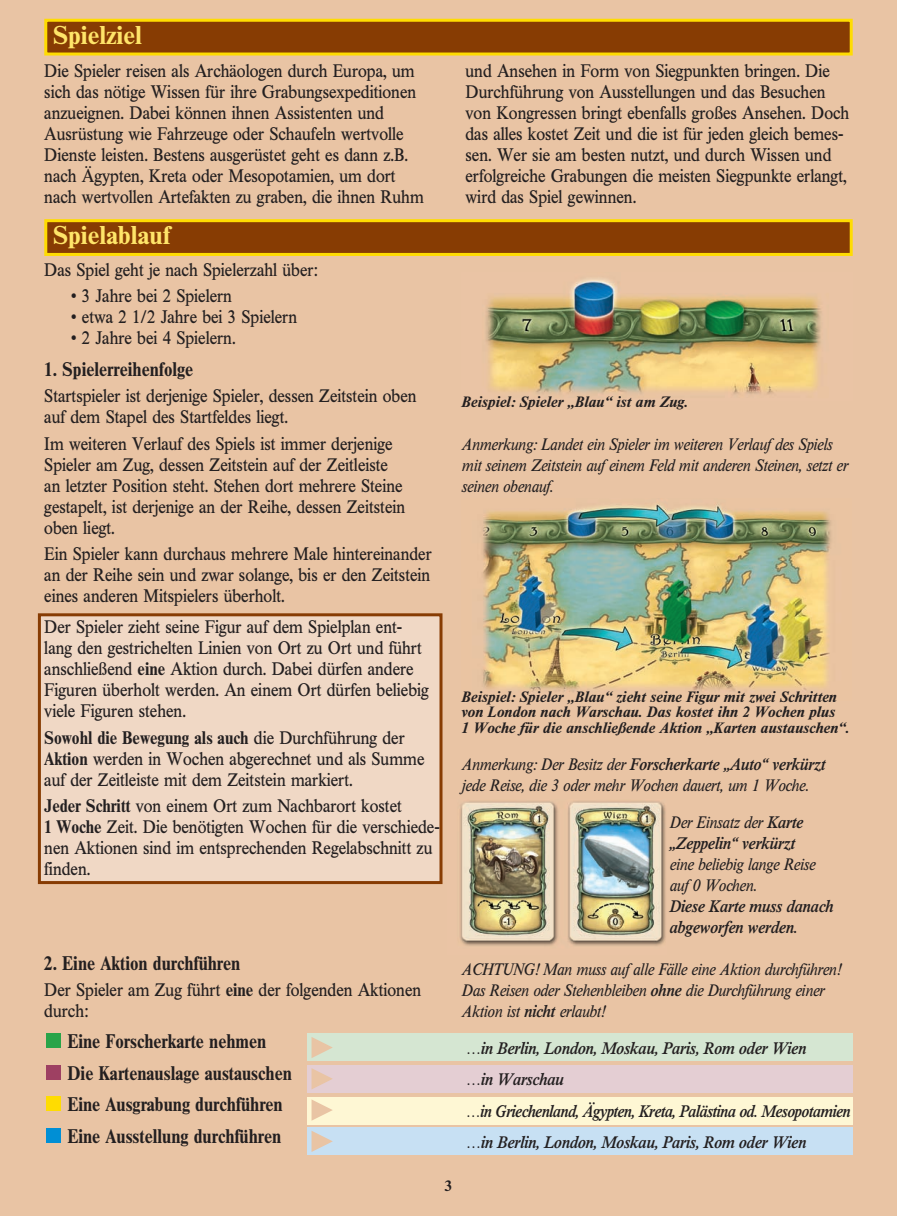
<style>
.page{position:relative;width:897px;height:1216px;background:#fff}
.page>*{position:absolute;margin:0;border:0;box-sizing:border-box;transform-origin:0 0}
.t1{font:700 25.5px "Times BQ";color:#ffe569}
.t2{font:700 19.5px/31.5px "Times BQ";color:#231f20;scale:.9 1}
.t3{font:18px/21px "Times BQ";color:#231f20;scale:.9 1}
.t4{font:italic 16.5px/21px "Times BQ";color:#231f20;scale:.9 1}
.t5{font:italic 600 16.5px/31.5px "Times BQ";color:#231f20;scale:.9 1}
.t6{font:italic 700 15px/15.8px "Times BQ";color:#231f20}
.t7{font:700 15px "Times BQ";color:#231f20}
.s1{font-weight:700}
.s2{font-weight:600}
.s3{font-weight:400}
</style>
<div class="page">
<div style="left:0;top:0;width:896px;height:1215px;background:#e9c4a4"></div>
<div style="left:307px;top:1033px;width:158px;height:27px;background:#d5e6d2"></div>
<div style="left:307px;top:1065px;width:158px;height:27px;background:#e4ced3"></div>
<div style="left:307px;top:1097px;width:158px;height:27px;background:#fef7d4"></div>
<div style="left:307px;top:1127px;width:158px;height:27px;background:#c7e0f3"></div>
<div style="left:461px;top:1033px;width:391px;height:27px;background:#d5e6d2"></div>
<div style="left:461px;top:1065px;width:391px;height:27px;background:#e4ced3"></div>
<div style="left:461px;top:1097px;width:391px;height:27px;background:#fef7d4"></div>
<div style="left:461px;top:1127px;width:391px;height:27px;background:#c7e0f3"></div>
<div style="left:38px;top:613px;width:404px;height:271px;background:#f0d8c5;border:3px solid #873c03"></div>
<img style="left:486px;top:278px;width:335px;height:116px">
<div style="left:44px;top:19px;width:808px;height:36px;background:#873c03;border:3px solid #ffdc01"></div>
<div style="left:44px;top:219px;width:808px;height:37px;background:#873c03;border:3px solid #ffdc01"></div>
<img style="left:482px;top:504px;width:350px;height:188px">
<img style="left:460px;top:801px;width:206px;height:145px">
<div style="left:46px;top:1033px;width:15px;height:15px;background:#29a449"></div>
<div style="left:46px;top:1064px;width:15px;height:15px;background:#9e4062"></div>
<div style="left:46px;top:1096px;width:15px;height:15px;background:#ffdc01"></div>
<div style="left:46px;top:1127px;width:15px;height:15px;background:#008fd5"></div>
<svg style="left:311px;top:1037px;width:22px;height:21px"></svg>
<svg style="left:311px;top:1068px;width:22px;height:21px"></svg>
<svg style="left:311px;top:1099px;width:22px;height:21px"></svg>
<svg style="left:311px;top:1131px;width:22px;height:20px"></svg>
<h1 class="t1" style="left:53px;top:20px;width:91px">Spielziel</h1>
<p class="t3" style="left:44px;top:60px;width:423px">Die Spieler reisen als Archäologen durch Europa, um sich das nötige Wissen für ihre Grabungsexpeditionen anzueignen. Dabei können ihnen Assistenten und Ausrüstung wie Fahrzeuge oder Schaufeln wertvolle Dienste leisten. Bestens ausgerüstet geht es dann z.B. nach Ägypten, Kreta oder Mesopotamien, um dort nach wertvollen Artefakten zu graben, die ihnen Ruhm</p>
<p class="t3" style="left:465px;top:60px;width:428px">und Ansehen in Form von Siegpunkten bringen. Die Durchführung von Ausstellungen und das Besuchen von Kongressen bringt ebenfalls großes Ansehen. Doch das alles kostet Zeit und die ist für jeden gleich bemes&shy;sen. Wer sie am besten nutzt, und durch Wissen und erfolgreiche Grabungen die meisten Siegpunkte erlangt, wird das Spiel gewinnen.</p>
<h1 class="t1" style="left:53px;top:220px;width:119px">Spielablauf</h1>
<p class="t3" style="left:44px;top:259px;width:305px">Das Spiel geht je nach Spielerzahl über:</p>
<p class="t3" style="left:71px;top:286px;width:180px">• 3 Jahre bei 2 Spielern</p>
<p class="t3" style="left:71px;top:307px;width:252px">• etwa 2 1/2 Jahre bei 3 Spielern</p>
<p class="t3" style="left:71px;top:328px;width:184px">• 2 Jahre bei 4 Spielern.</p>
<p class="t2" style="left:44px;top:353px;width:167px">1. Spielerreihenfolge</p>
<p class="t3" style="left:44px;top:385px;width:415px">Startspieler ist derjenige Spieler, dessen Zeitstein oben auf dem Stapel des Startfeldes liegt.</p>
<p class="t3" style="left:44px;top:433px;width:402px">Im weiteren Verlauf des Spiels ist immer derjenige Spieler am Zug, dessen Zeitstein auf der Zeitleiste an letzter Position steht. Stehen dort mehrere Steine gestapelt, ist derjenige an der Reihe, dessen Zeitstein oben liegt.</p>
<p class="t3" style="left:44px;top:543px;width:432px;text-align:justify">Ein Spieler kann durchaus mehrere Male hintereinander an der Reihe sein und zwar solange, bis er den Zeitstein eines anderen Mitspielers überholt.</p>
<p class="t3" style="left:44px;top:616px;width:429px">Der Spieler zieht seine Figur auf dem Spielplan ent&shy;lang den gestrichelten Linien von Ort zu Ort und führt anschließend <span class="s1">eine</span> Aktion durch. Dabei dürfen andere Figuren überholt werden. An einem Ort dürfen beliebig viele Figuren stehen.</p>
<p class="t3" style="left:44px;top:727px;width:424px"><span class="s1">Sowohl die Bewegung als auch</span> die Durchführung der<br><span class="s1">Aktion</span> werden in Wochen abgerechnet und als Summe auf der Zeitleiste mit dem Zeitstein markiert.</p>
<p class="t3" style="left:44px;top:795px;width:441px"><span class="s1">Jeder Schritt</span> von einem Ort zum Nachbarort kostet<br><span class="s1">1 Woche</span> Zeit. Die benötigten Wochen für die verschiede&shy;nen Aktionen sind im entsprechenden Regelabschnitt zu finden.</p>
<p class="t2" style="left:44px;top:947px;width:219px">2. Eine Aktion durchführen</p>
<p class="t3" style="left:44px;top:979px;width:420px">Der Spieler am Zug führt <span class="s1">eine</span> der folgenden Aktionen durch:</p>
<p class="t2" style="left:67px;top:1025px;width:251px">Eine Forscherkarte nehmen<br>Die Kartenauslage austauschen<br>Eine Ausgrabung durchführen<br>Eine Ausstellung durchführen</p>
<p class="t6" style="left:461px;top:394px;width:228px">Beispiel: Spieler „Blau“ ist am Zug.</p>
<p class="t4" style="left:461px;top:433px;width:430px">Anmerkung: Landet ein Spieler im weiteren Verlauf des Spiels mit seinem Zeitstein auf einem Feld mit anderen Steinen, setzt er seinen obenauf.</p>
<p class="t6" style="left:461px;top:688px;width:389px">Beispiel: Spieler „Blau“ zieht seine Figur mit zwei Schritten von London nach Warschau. Das kostet ihn 2 Wochen plus<br>1 Woche für die anschließende Aktion „Karten austauschen“.</p>
<p class="t4" style="left:461px;top:754px;width:405px">Anmerkung: Der Besitz der <span class="s2">Forscherkarte „Auto“ verkürzt </span>jede Reise, die 3 oder mehr Wochen dauert, um 1 Woche.</p>
<p class="t5" style="left:669px;top:811px;width:150px;line-height:21px"><span class="s3">Der Einsatz der</span> Karte „Zeppelin“ verkürzt</p>
<p class="t4" style="left:669px;top:853px;width:163px">eine beliebig lange Reise auf 0 Wochen.</p>
<p class="t5" style="left:669px;top:895px;width:183px;line-height:21px">Diese Karte muss danach abgeworfen werden.</p>
<p class="t4" style="left:461px;top:958px;width:422px">ACHTUNG! Man muss auf alle Fälle eine Aktion durchführen!<br>Das Reisen oder Stehenbleiben <span class="s2">ohne</span> die Durchführung einer<br>Aktion ist <span class="s2">nicht</span> erlaubt!</p>
<p class="t5" style="left:465px;top:1032px;width:428px">…in Berlin, London, Moskau, Paris, Rom oder Wien<br>…in Warschau<br>…in Griechenland, Ägypten, Kreta, Palästina od. Mesopotamien …in Berlin, London, Moskau, Paris, Rom oder Wien</p>
<p class="t7" style="left:445px;top:1176px;width:9px">3</p>
</div>
